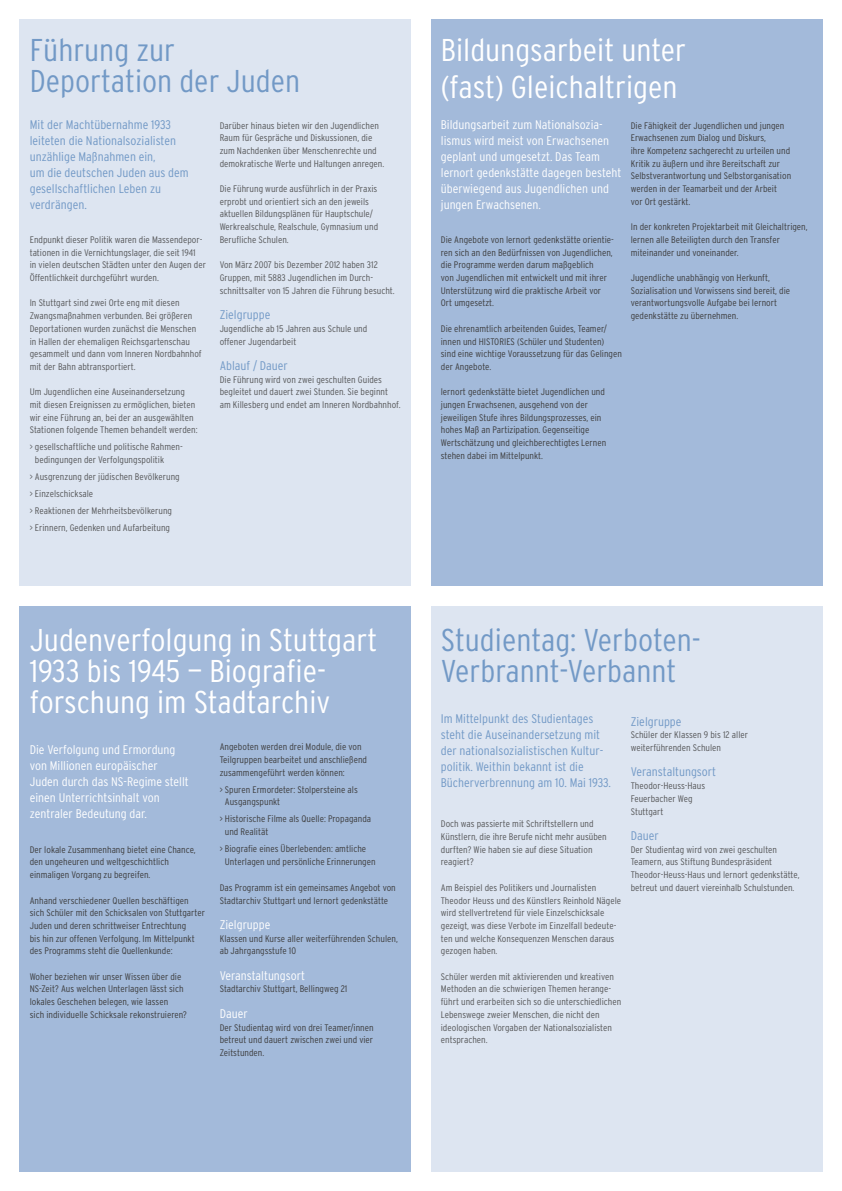
<style>
.page{position:relative;width:842px;height:1191px;background:#fff}
.page>*{position:absolute;margin:0;border:0;box-sizing:border-box;transform-origin:0 0}
.t1{font:300 condensed 31.5px/31px "Interstate Plus";color:#fff;scale:1.07 1}
.t2{font:300 condensed 31.5px/31px "Interstate Plus";color:#7299c6;scale:1.07 1}
.t3{font:300 condensed 12.5px/16px "Interstate Plus";color:#7299c6;scale:1.07 1}
.t4{font:300 condensed 12.5px/16px "Interstate Plus";color:#fff;scale:1.07 1}
.t5{font:300 condensed 9.5px/12.7px "Interstate Plus";color:#57585a;scale:1.07 1}
.t6{font:300 condensed 9.5px/12.7px "Interstate Plus";color:#3e3e3f;scale:1.07 1}
</style>
<div class="page">
<div style="left:20px;top:20px;width:391px;height:566px;background:#dde5f1"></div>
<div style="left:431px;top:20px;width:391px;height:566px;background:#a3bada"></div>
<div style="left:20px;top:606px;width:391px;height:565px;background:#a3bada"></div>
<div style="left:431px;top:606px;width:391px;height:565px;background:#dde5f1"></div>
<h1 class="t2" style="left:30px;top:34px;width:254px">Führung zur<br>Deportation der Juden</h1>
<h1 class="t1" style="left:441px;top:31px;width:231px;line-height:37px">Bildungsarbeit unter (fast) Gleichaltrigen</h1>
<h2 class="t3" style="left:30px;top:116px;width:150px">Mit der Machtübernahme 1933 leiteten die Nationalsozialisten unzählige Maßnahmen ein,<br>um die deutschen Juden aus dem gesellschaftlichen Leben zu verdrängen.</h2>
<p class="t5" style="left:30px;top:233px;width:166px">Endpunkt dieser Politik waren die Massendepor&shy;tationen in die Vernichtungslager, die seit 1941<br>in vielen deutschen Städten unter den Augen der Öffentlichkeit durchgeführt wurden.</p>
<p class="t5" style="left:30px;top:297px;width:162px">In Stuttgart sind zwei Orte eng mit diesen Zwangsmaßnahmen verbunden. Bei größeren Deportationen wurden zunächst die Menschen in Hallen der ehemaligen Reichsgartenschau gesammelt und dann vom Inneren Nordbahnhof mit der Bahn abtransportiert.</p>
<p class="t5" style="left:30px;top:385px;width:158px">Um Jugendlichen eine Auseinandersetzung mit diesen Ereignissen zu ermöglichen, bieten wir eine Führung an, bei der an ausgewählten Stationen folgende Themen behandelt werden:</p>
<p class="t5" style="left:35px;top:440px;width:139px;text-indent:-5px">&gt; gesellschaftliche und politische Rahmen&shy;bedingungen der Verfolgungspolitik</p>
<p class="t5" style="left:30px;top:468px;width:142px;line-height:16.9px">&gt; Ausgrenzung der jüdischen Bevölkerung &gt; Einzelschicksale<br>&gt; Reaktionen der Mehrheitsbevölkerung<br>&gt; Erinnern, Gedenken und Aufarbeitung</p>
<h2 class="t4" style="left:441px;top:116px;width:170px">Bildungsarbeit zum Nationalsozia&shy;lismus wird meist von Erwachsenen geplant und umgesetzt. Das Team lernort gedenkstätte dagegen besteht überwiegend aus Jugendlichen und jungen Erwachsenen.</h2>
<p class="t6" style="left:441px;top:233px;width:163px">Die Angebote von lernort gedenkstätte orientie&shy;ren sich an den Bedürfnissen von Jugendlichen, die Programme werden darum maßgeblich<br>von Jugendlichen mit entwickelt und mit ihrer Unterstützung wird die praktische Arbeit vor Ort umgesetzt.</p>
<p class="t6" style="left:441px;top:322px;width:171px">Die ehrenamtlich arbeitenden Guides, Teamer/ innen und HISTORIES (Schüler und Studenten)<br>sind eine wichtige Voraussetzung für das Gelingen der Angebote.</p>
<p class="t6" style="left:441px;top:385px;width:156px">lernort gedenkstätte bietet Jugendlichen und jungen Erwachsenen, ausgehend von der jeweiligen Stufe ihres Bildungsprozesses, ein hohes Maß an Partizipation. Gegenseitige Wertschätzung und gleichberechtigtes Lernen stehen dabei im Mittelpunkt.</p>
<p class="t6" style="left:631px;top:119px;width:151px">Die Fähigkeit der Jugendlichen und jungen Erwachsenen zum Dialog und Diskurs,<br>ihre Kompetenz sachgerecht zu urteilen und Kritik zu äußern und ihre Bereitschaft zur Selbstverantwortung und Selbstorganisation werden in der Teamarbeit und der Arbeit vor Ort gestärkt.</p>
<p class="t6" style="left:631px;top:220px;width:167px">In der konkreten Projektarbeit mit Gleichaltrigen, lernen alle Beteiligten durch den Transfer miteinander und voneinander.</p>
<p class="t6" style="left:631px;top:271px;width:151px">Jugendliche unabhängig von Herkunft, Sozialisation und Vorwissens sind bereit, die verantwortungsvolle Aufgabe bei lernort gedenkstätte zu übernehmen.</p>
<p class="t5" style="left:220px;top:119px;width:155px">Darüber hinaus bieten wir den Jugendlichen Raum für Gespräche und Diskussionen, die zum Nachdenken über Menschenrechte und demokratische Werte und Haltungen anregen.</p>
<p class="t5" style="left:220px;top:182px;width:150px">Die Führung wurde ausführlich in der Praxis erprobt und orientiert sich an den jeweils aktuellen Bildungsplänen für Hauptschule/ Werkrealschule, Realschule, Gymnasium und Berufliche Schulen.</p>
<p class="t5" style="left:220px;top:258px;width:165px">Von März 2007 bis Dezember 2012 haben 312<br>Gruppen, mit 5883 Jugendlichen im Durch&shy;schnittsalter von 15 Jahren die Führung besucht.</p>
<h2 class="t3" style="left:220px;top:306px;width:49px">Zielgruppe</h2>
<p class="t5" style="left:220px;top:322px;width:139px">Jugendliche ab 15 Jahren aus Schule und offener Jugendarbeit</p>
<h2 class="t3" style="left:220px;top:357px;width:65px">Ablauf / Dauer</h2>
<p class="t5" style="left:220px;top:373px;width:171px">Die Führung wird von zwei geschulten Guides begleitet und dauert zwei Stunden. Sie beginnt am Killesberg und endet am Inneren Nordbahnhof.</p>
<h1 class="t1" style="left:30px;top:624px;width:326px">Judenverfolgung in Stuttgart<br>1933 bis 1945 — Biografie&shy;forschung im Stadtarchiv</h1>
<h2 class="t4" style="left:30px;top:741px;width:150px">Die Verfolgung und Ermordung von Millionen europäischer<br>Juden durch das NS-Regime stellt einen Unterrichtsinhalt von zentraler Bedeutung dar.</h2>
<p class="t6" style="left:30px;top:843px;width:157px">Der lokale Zusammenhang bietet eine Chance, den ungeheuren und weltgeschichtlich einmaligen Vorgang zu begreifen.</p>
<p class="t6" style="left:30px;top:893px;width:165px">Anhand verschiedener Quellen beschäftigen sich Schüler mit den Schicksalen von Stuttgarter Juden und deren schrittweiser Entrechtung<br>bis hin zur offenen Verfolgung. Im Mittelpunkt des Programms steht die Quellenkunde:</p>
<p class="t6" style="left:30px;top:970px;width:148px">Woher beziehen wir unser Wissen über die NS-Zeit? Aus welchen Unterlagen lässt sich lokales Geschehen belegen, wie lassen<br>sich individuelle Schicksale rekonstruieren?</p>
<p class="t6" style="left:220px;top:740px;width:139px">Angeboten werden drei Module, die von<br>Teilgruppen bearbeitet und anschließend zusammengeführt werden können:</p>
<p class="t6" style="left:225px;top:782px;width:126px;text-indent:-5px">&gt; Spuren Ermordeter: Stolpersteine als<br>Ausgangspunkt</p>
<p class="t6" style="left:225px;top:812px;width:138px;text-indent:-5px">&gt; Historische Filme als Quelle: Propaganda und Realität</p>
<p class="t6" style="left:225px;top:842px;width:142px;text-indent:-5px">&gt; Biografie eines Überlebenden: amtliche<br>Unterlagen und persönliche Erinnerungen</p>
<p class="t6" style="left:220px;top:881px;width:166px">Das Programm ist ein gemeinsames Angebot von<br>Stadtarchiv Stuttgart und lernort gedenkstätte</p>
<h2 class="t4" style="left:220px;top:916px;width:49px">Zielgruppe</h2>
<p class="t6" style="left:220px;top:931px;width:168px">Klassen und Kurse aller weiterführenden Schulen, ab Jahrgangsstufe 10</p>
<h2 class="t4" style="left:220px;top:967px;width:81px">Veranstaltungsort</h2>
<p class="t6" style="left:220px;top:982px;width:121px">Stadtarchiv Stuttgart, Bellingweg 21</p>
<h2 class="t4" style="left:220px;top:1005px;width:28px">Dauer</h2>
<p class="t6" style="left:220px;top:1020px;width:145px;text-align:justify">Der Studientag wird von drei Teamer/innen betreut und dauert zwischen zwei und vier Zeitstunden.</p>
<h1 class="t2" style="left:441px;top:624px;width:245px">Studientag: Verboten-<br>Verbrannt-Verbannt</h1>
<h2 class="t3" style="left:441px;top:710px;width:161px">Im Mittelpunkt des Studientages steht die Auseinandersetzung mit der nationalsozialistischen Kultur&shy;politik. Weithin bekannt ist die Bücherverbrennung am 10. Mai 1933.</h2>
<p class="t5" style="left:441px;top:817px;width:157px">Doch was passierte mit Schriftstellern und Künstlern, die ihre Berufe nicht mehr ausüben durften? Wie haben sie auf diese Situation reagiert?</p>
<p class="t5" style="left:441px;top:881px;width:170px">Am Beispiel des Politikers und Journalisten Theodor Heuss und des Künstlers Reinhold Nägele wird stellvertretend für viele Einzelschicksale gezeigt, was diese Verbote im Einzelfall bedeute&shy;ten und welche Konsequenzen Menschen daraus gezogen haben.</p>
<p class="t5" style="left:441px;top:970px;width:170px">Schüler werden mit aktivierenden und kreativen Methoden an die schwierigen Themen herange&shy;führt und erarbeiten sich so die unterschiedlichen Lebenswege zweier Menschen, die nicht den ideologischen Vorgaben der Nationalsozialisten entsprachen.</p>
<h2 class="t3" style="left:631px;top:713px;width:49px">Zielgruppe</h2>
<p class="t5" style="left:631px;top:728px;width:111px">Schüler der Klassen 9 bis 12 aller weiterführenden Schulen</p>
<h2 class="t3" style="left:631px;top:764px;width:81px">Veranstaltungsort</h2>
<p class="t5" style="left:631px;top:779px;width:71px">Theodor-Heuss-Haus<br>Feuerbacher Weg<br>Stuttgart</p>
<h2 class="t3" style="left:631px;top:827px;width:28px">Dauer</h2>
<p class="t5" style="left:631px;top:843px;width:159px">Der Studientag wird von zwei geschulten Teamern, aus Stiftung Bundespräsident Theodor-Heuss-Haus und lernort gedenkstätte, betreut und dauert viereinhalb Schulstunden.</p>
</div>
